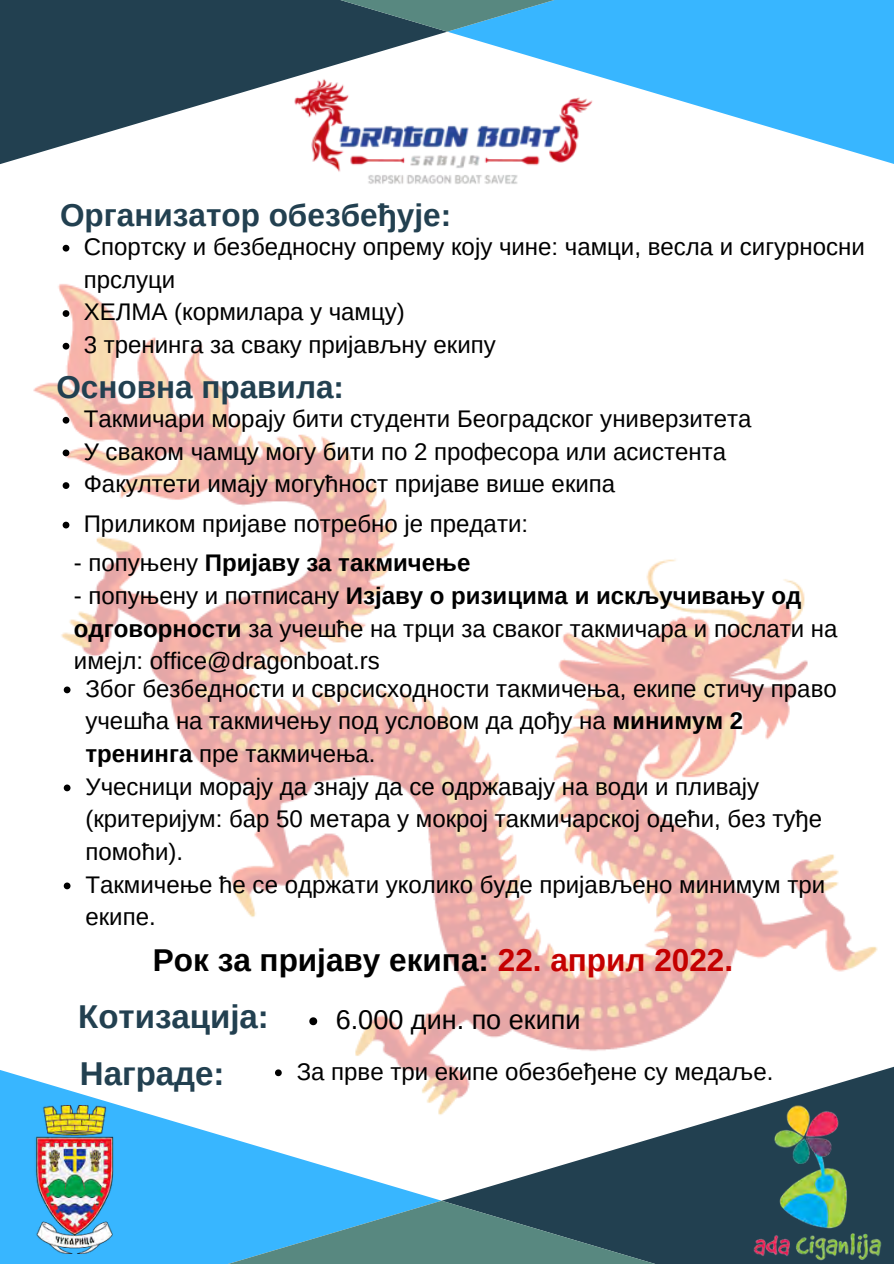
<style>
.page{position:relative;width:894px;height:1264px;background:#fff}
.page>*{position:absolute;margin:0;border:0;box-sizing:border-box;transform-origin:0 0}
.t1{font:700 33px "Arimo";color:#224050}
.t2{font:700 31.5px "Arimo";color:#224050}
.t3{font:700 31.5px "Arimo";color:#000}
.t4{font:27px "Arimo";color:#000}
.t5{font:24px/32.7px "Arimo";color:#000}
.t6{font:700 24px "Arimo";color:#000}
.s1{font-weight:400}
.s2{font-weight:700}
.s3{color:#c40000}
</style>
<div class="page">
<svg style="left:0;top:0;width:446px;height:164px;fill:#224050"></svg>
<svg style="left:448px;top:0;width:445px;height:164px;fill:#38b6ff"></svg>
<svg style="left:233px;top:0;width:428px;height:32px"></svg>
<svg style="left:444px;top:1067px;width:449px;height:196px;fill:#224050"></svg>
<svg style="left:0;top:1070px;width:439px;height:193px;fill:#38b6ff"></svg>
<svg style="left:226px;top:1200px;width:431px;height:63px"></svg>
<img style="left:265px;top:70px;width:365px;height:114px">
<img style="left:23px;top:284px;width:860px;height:834px">
<img style="left:0;top:1105px;width:147px;height:148px">
<img style="left:751px;top:1102px;width:131px;height:161px">
<svg style="left:63px;top:245px;width:6px;height:6px"></svg>
<svg style="left:63px;top:310px;width:6px;height:7px"></svg>
<svg style="left:63px;top:343px;width:6px;height:6px"></svg>
<svg style="left:63px;top:521px;width:6px;height:7px"></svg>
<svg style="left:309px;top:1017px;width:8px;height:8px"></svg>
<svg style="left:63px;top:417px;width:6px;height:6px"></svg>
<svg style="left:63px;top:449px;width:6px;height:7px"></svg>
<svg style="left:63px;top:482px;width:6px;height:7px"></svg>
<svg style="left:64px;top:686px;width:6px;height:7px"></svg>
<svg style="left:64px;top:784px;width:6px;height:7px"></svg>
<svg style="left:64px;top:882px;width:6px;height:7px"></svg>
<svg style="left:275px;top:1069px;width:7px;height:7px"></svg>
<p class="t2" style="left:60px;top:197px;width:392px">Организатор обезбеђује:</p>
<p class="t5" style="left:84px;top:230px;width:782px">Спортску и безбедносну опрему коју чине: чамци, весла и сигурносни прслуци</p>
<p class="t5" style="left:84px;top:295px;width:322px">ХЕЛМА (кормилара у чамцу)</p>
<p class="t5" style="left:84px;top:328px;width:413px">3 тренинга за сваку пријављну екипу</p>
<p class="t2" style="left:56px;top:369px;width:289px">Основна правила:</p>
<p class="t5" style="left:84px;top:402px;width:669px">Такмичари морају бити студенти Београдског универзитета</p>
<p class="t5" style="left:84px;top:435px;width:643px">У сваком чамцу могу бити по 2 професора или асистента</p>
<p class="t5" style="left:84px;top:467px;width:533px">Факултети имају могућност пријаве више екипа</p>
<p class="t5" style="left:84px;top:507px;width:446px">Приликом пријаве потребно је предати:</p>
<p class="t6" style="left:74px;top:549px;width:398px"><span class="s1">- попуњену</span> Пријаву за такмичење</p>
<p class="t5" style="left:74px;top:579px;width:764px">- попуњену и потписану <span class="s2">Изјаву о ризицима и искључивању од одговорности</span> за учешће на трци за сваког такмичара и послати на имејл: office@dragonboat.rs</p>
<p class="t5" style="left:85px;top:672px;width:752px">Због безбедности и сврсисходности такмичења, екипе стичу право учешћа на такмичењу под условом да дођу на <span class="s2">минимум 2 тренинга</span> пре такмичења.</p>
<p class="t5" style="left:85px;top:770px;width:738px">Учесници морају да знају да се одржавају на води и пливају (критеријум: бар 50 метара у мокрој такмичарској одећи, без туђе помоћи).</p>
<p class="t5" style="left:85px;top:868px;width:741px">Такмичење ће се одржати уколико буде пријављено минимум три екипе.</p>
<p class="t3" style="left:153px;top:942px;width:581px">Рок за пријаву екипа: <span class="s3">22. април 2022.</span></p>
<p class="t1" style="left:78px;top:998px;width:192px">Котизација:</p>
<p class="t4" style="left:335px;top:1004px;width:246px">6.000 дин. по екипи</p>
<p class="t1" style="left:80px;top:1054px;width:146px">Награде:</p>
<p class="t5" style="left:296px;top:1054px;width:478px">За прве три екипе обезбеђене су медаље.</p>
</div>
